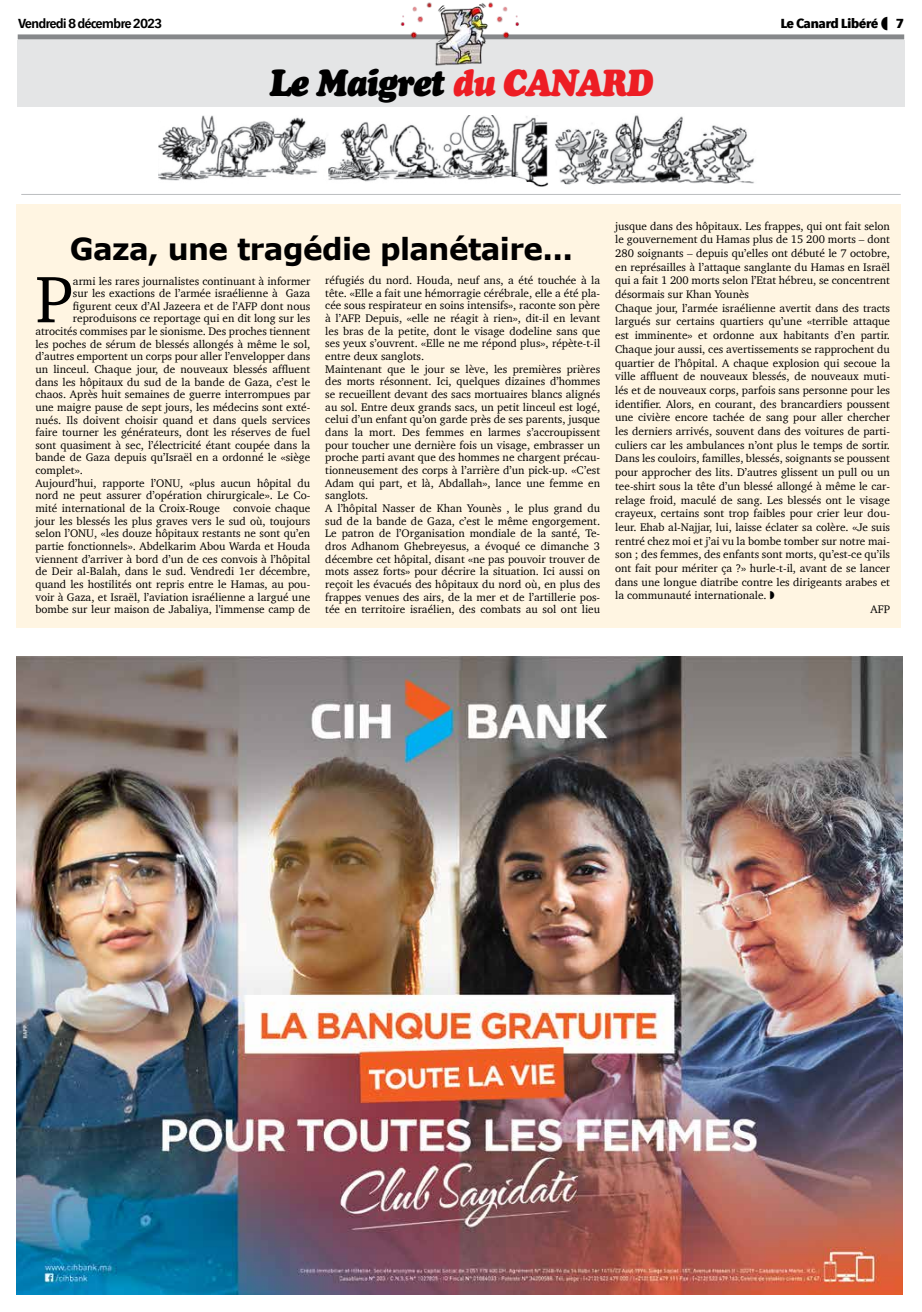
<style>
.page{position:relative;width:922px;height:1312px;background:#fff}
.page>*{position:absolute;margin:0;border:0;box-sizing:border-box;transform-origin:0 0}
.t1{font:67.12px "Charter";color:#000}
.t2{font:italic 37.5px "Cooper Black Std";letter-spacing:-.04em;color:#000;scale:.9 1}
.t3{font:700 30.25px "Verdana";letter-spacing:-.02em;color:#000}
.t4{font:600 13px "Avenir Next Condensed";letter-spacing:-.06em;color:#000;scale:1.25 1}
.t5{font:700 13px "Avenir Next Condensed";letter-spacing:-.04em;color:#000;scale:1.25 1}
.t6{font:11.25px/12.6px "Charter";color:#000}
.s1{color:#ed1d24}
</style>
<div class="page">
<img style="left:159px;top:116px;width:389px;height:71px">
<img style="left:555px;top:115px;width:200px;height:70px">
<div style="left:17px;top:40px;width:887px;height:67px;background:#e4e5e6"></div>
<hr style="left:21px;top:194px;width:879px;height:1px;background:#bcbec0">
<div style="left:18px;top:34px;width:886px;height:5px;background:#86888a"></div>
<img style="left:395px;top:2px;width:131px;height:64px">
<div style="left:16px;top:204px;width:884px;height:423px;background:#fff5e2"></div>
<img style="left:16px;top:656px;width:886px;height:638px">
<p class="t4" style="left:18px;top:12px;width:117px">Vendredi 8 décembre2023</p>
<p class="t5" style="left:780px;top:15px;width:80px">Le Canard Libéré</p>
<p class="t5" style="left:895px;top:15px;width:8px">7</p>
<h2 class="t2" style="left:269px;top:60px;width:428px">Le Maigret <span class="s1">du CANARD</span></h2>
<h3 class="t3" style="left:70px;top:229px;width:505px">Gaza, une tragédie planétaire...</h3>
<h1 class="t1" style="left:35px;top:241px;width:39px">P</h1>
<p class="t6" style="left:73px;top:274px;width:239px">armi les rares journalistes continuant à informer</p>
<p class="t6" style="left:73px;top:287px;width:239px">sur les exactions de l’armée israélienne à Gaza</p>
<p class="t6" style="left:73px;top:299px;width:239px">figurent ceux d’Al Jazeera et de l’AFP dont nous</p>
<p class="t6" style="left:73px;top:312px;width:239px">reproduisons ce reportage qui en dit long sur les</p>
<p class="t6" style="left:35px;top:324px;width:276px">atrocités commises par le sionisme. Des proches tiennent</p>
<p class="t6" style="left:35px;top:337px;width:276px">les poches de sérum de blessés allongés à même le sol,</p>
<p class="t6" style="left:35px;top:350px;width:276px">d’autres emportent un corps pour aller l’envelopper dans</p>
<p class="t6" style="left:35px;top:362px;width:276px">un linceul. Chaque jour, de nouveaux blessés affluent</p>
<p class="t6" style="left:35px;top:375px;width:276px">dans les hôpitaux du sud de la bande de Gaza, c’est le</p>
<p class="t6" style="left:35px;top:388px;width:276px">chaos. Après huit semaines de guerre interrompues par</p>
<p class="t6" style="left:35px;top:400px;width:276px">une maigre pause de sept jours, les médecins sont exté-</p>
<p class="t6" style="left:35px;top:413px;width:276px">nués. Ils doivent choisir quand et dans quels services</p>
<p class="t6" style="left:35px;top:426px;width:276px">faire tourner les générateurs, dont les réserves de fuel</p>
<p class="t6" style="left:35px;top:438px;width:276px">sont quasiment à sec, l’électricité étant coupée dans la</p>
<p class="t6" style="left:35px;top:451px;width:276px">bande de Gaza depuis qu’Israël en a ordonné le «siège</p>
<p class="t6" style="left:35px;top:463px;width:49px">complet».</p>
<p class="t6" style="left:35px;top:476px;width:276px">Aujourd’hui, rapporte l’ONU, «plus aucun hôpital du</p>
<p class="t6" style="left:35px;top:489px;width:276px">nord ne peut assurer d’opération chirurgicale». Le Co-</p>
<p class="t6" style="left:35px;top:501px;width:276px">mité international de la Croix-Rouge convoie chaque</p>
<p class="t6" style="left:35px;top:514px;width:276px">jour les blessés les plus graves vers le sud où, toujours</p>
<p class="t6" style="left:35px;top:527px;width:276px">selon l’ONU, «les douze hôpitaux restants ne sont qu’en</p>
<p class="t6" style="left:35px;top:539px;width:276px">partie fonctionnels». Abdelkarim Abou Warda et Houda</p>
<p class="t6" style="left:35px;top:552px;width:276px">viennent d’arriver à bord d’un de ces convois à l’hôpital</p>
<p class="t6" style="left:35px;top:565px;width:276px">de Deir al-Balah, dans le sud. Vendredi 1er décembre,</p>
<p class="t6" style="left:35px;top:577px;width:276px">quand les hostilités ont repris entre le Hamas, au pou-</p>
<p class="t6" style="left:35px;top:590px;width:276px">voir à Gaza, et Israël, l’aviation israélienne a largué une</p>
<p class="t6" style="left:35px;top:603px;width:276px">bombe sur leur maison de Jabaliya, l'immense camp de</p>
<p class="t6" style="left:325px;top:273px;width:276px">réfugiés du nord. Houda, neuf ans, a été touchée à la tête. «Elle a fait une hémorragie cérébrale, elle a été pla&shy;cée sous respirateur en soins intensifs», raconte son père à l’AFP. Depuis, «elle ne réagit à rien», dit-il en levant les bras de la petite, dont le visage dodeline sans que ses yeux s’ouvrent. «Elle ne me répond plus», répète-t-il entre deux sanglots.<br>Maintenant que le jour se lève, les premières prières des morts résonnent. Ici, quelques dizaines d’hommes se recueillent devant des sacs mortuaires blancs alignés au sol. Entre deux grands sacs, un petit linceul est logé, celui d’un enfant qu’on garde près de ses parents, jusque dans la mort. Des femmes en larmes s’accroupissent pour toucher une dernière fois un visage, embrasser un proche parti avant que des hommes ne chargent précau&shy;tionneusement des corps à l’arrière d’un pick-up. «C’est Adam qui part, et là, Abdallah», lance une femme en sanglots.<br>A l’hôpital Nasser de Khan Younès , le plus grand du sud de la bande de Gaza, c’est le même engorgement.<br>Le patron de l’Organisation mondiale de la santé, Te&shy;dros Adhanom Ghebreyesus, a évoqué ce dimanche 3 décembre cet hôpital, disant «ne pas pouvoir trouver de mots assez forts» pour décrire la situation. Ici aussi on reçoit les évacués des hôpitaux du nord où, en plus des frappes venues des airs, de la mer et de l’artillerie pos&shy;tée en territoire israélien, des combats au sol ont lieu</p>
<p class="t6" style="left:615px;top:219px;width:276px">jusque dans des hôpitaux. Les frappes, qui ont fait selon</p>
<p class="t6" style="left:615px;top:233px;width:276px">le gouvernement du Hamas plus de 15 200 morts – dont</p>
<p class="t6" style="left:615px;top:246px;width:276px">280 soignants – depuis qu’elles ont débuté le 7 octobre,</p>
<p class="t6" style="left:615px;top:260px;width:276px">en représailles à l’attaque sanglante du Hamas en Israël</p>
<p class="t6" style="left:615px;top:274px;width:276px">qui a fait 1 200 morts selon l’Etat hébreu, se concentrent</p>
<p class="t6" style="left:615px;top:287px;width:135px">désormais sur Khan Younès</p>
<p class="t6" style="left:615px;top:301px;width:276px">Chaque jour, l’armée israélienne avertit dans des tracts</p>
<p class="t6" style="left:615px;top:315px;width:276px">largués sur certains quartiers qu’une «terrible attaque</p>
<p class="t6" style="left:615px;top:329px;width:276px">est imminente» et ordonne aux habitants d’en partir.</p>
<p class="t6" style="left:615px;top:342px;width:276px">Chaque jour aussi, ces avertissements se rapprochent du</p>
<p class="t6" style="left:615px;top:356px;width:276px">quartier de l’hôpital. A chaque explosion qui secoue la</p>
<p class="t6" style="left:615px;top:370px;width:276px">ville affluent de nouveaux blessés, de nouveaux muti-</p>
<p class="t6" style="left:615px;top:383px;width:276px">lés et de nouveaux corps, parfois sans personne pour les</p>
<p class="t6" style="left:615px;top:397px;width:276px">identifier. Alors, en courant, des brancardiers poussent</p>
<p class="t6" style="left:615px;top:411px;width:276px">une civière encore tachée de sang pour aller chercher</p>
<p class="t6" style="left:615px;top:424px;width:276px">les derniers arrivés, souvent dans des voitures de parti-</p>
<p class="t6" style="left:615px;top:438px;width:276px">culiers car les ambulances n’ont plus le temps de sortir.</p>
<p class="t6" style="left:615px;top:452px;width:276px">Dans les couloirs, familles, blessés, soignants se poussent</p>
<p class="t6" style="left:615px;top:465px;width:276px">pour approcher des lits. D’autres glissent un pull ou un</p>
<p class="t6" style="left:615px;top:479px;width:276px">tee-shirt sous la tête d’un blessé allongé à même le car-</p>
<p class="t6" style="left:615px;top:493px;width:276px">relage froid, maculé de sang. Les blessés ont le visage</p>
<p class="t6" style="left:615px;top:507px;width:276px">crayeux, certains sont trop faibles pour crier leur dou-</p>
<p class="t6" style="left:615px;top:520px;width:276px">leur. Ehab al-Najjar, lui, laisse éclater sa colère. «Je suis</p>
<p class="t6" style="left:615px;top:534px;width:276px">rentré chez moi et j’ai vu la bombe tomber sur notre mai-</p>
<p class="t6" style="left:615px;top:548px;width:276px">son ; des femmes, des enfants sont morts, qu’est-ce qu’ils</p>
<p class="t6" style="left:615px;top:561px;width:276px">ont fait pour mériter ça ?» hurle-t-il, avant de se lancer</p>
<p class="t6" style="left:615px;top:575px;width:276px">dans une longue diatribe contre les dirigeants arabes et</p>
<p class="t6" style="left:615px;top:589px;width:153px">la communauté internationale.</p>
<p class="t6" style="left:870px;top:602px;width:21px">AFP</p>
</div>
